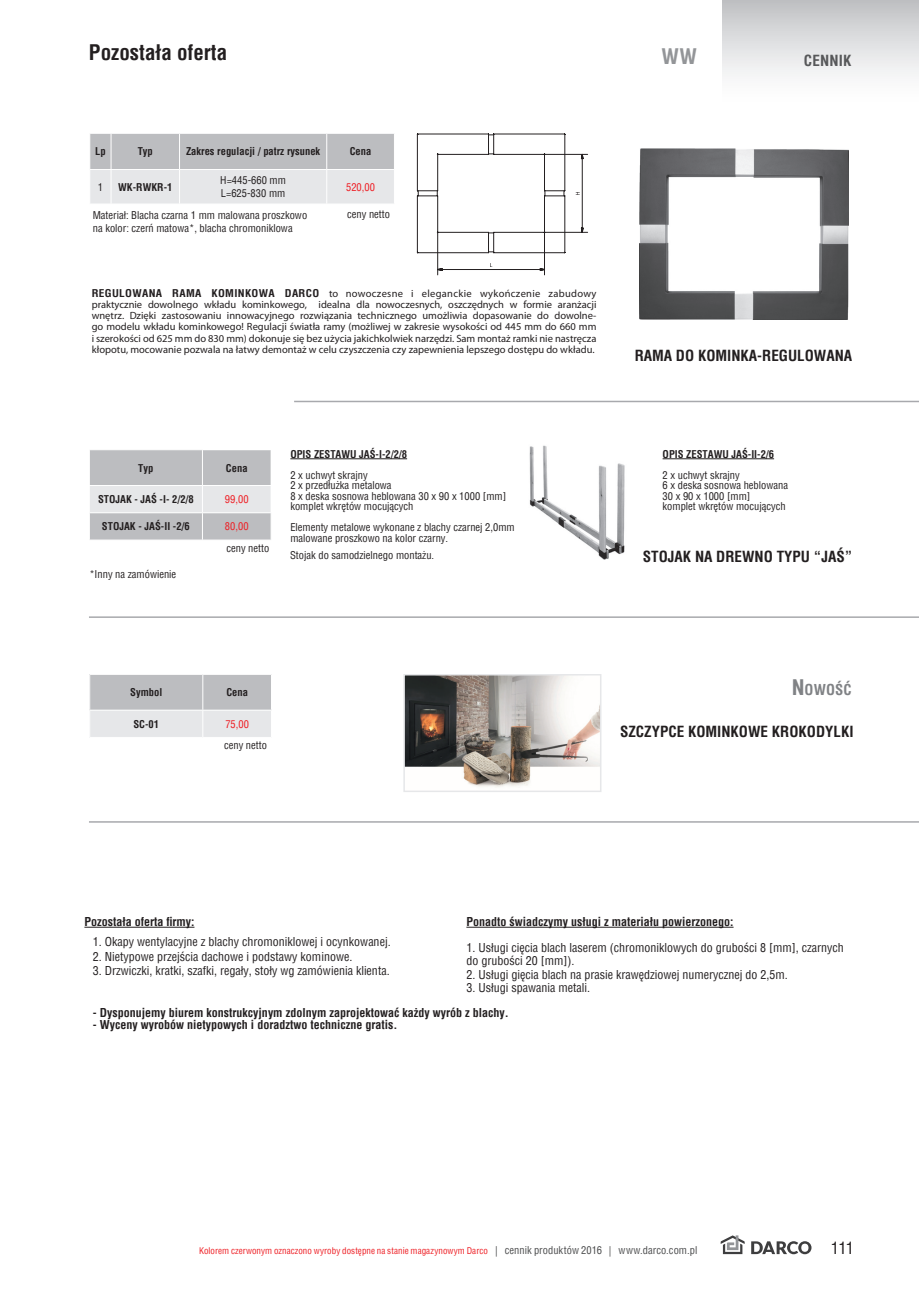
<style>
.page{position:relative;width:919px;height:1289px;background:#fff}
.page>*{position:absolute;margin:0;border:0;box-sizing:border-box;transform-origin:0 0}
.t1{font:700 condensed 21px "Helvetica";color:#231f20}
.t2{font:700 condensed 21px "Helvetica";color:#939598}
.t3{font:condensed 16.5px "Helvetica";color:#231f20}
.t4{font:700 condensed 15px "Helvetica";color:#231f20}
.t5{font:700 condensed 15px "Helvetica";letter-spacing:.01em;color:#57585a}
.t6{font:700 condensed 14.7px "Helvetica";letter-spacing:.005em;color:#808285}
.t7{font:condensed 12px/13.5px "Helvetica";color:#231f20}
.t8{font:700 condensed 12px "Helvetica";color:#231f20}
.t9{font:10.5px/11.2px "Myriad Pro";color:#231f20;text-align:justify}
.t10{font:condensed 10.5px/10.5px "Helvetica";color:#231f20}
.t11{font:700 condensed 10.5px "Helvetica";color:#231f20}
.t12{font:condensed 10.5px "Helvetica";color:#ee1d23}
.t13{font:condensed 9px "Helvetica";letter-spacing:.005em;color:#ee1d23}
.s1{font-family:"Helvetica";font-weight:700;font-stretch:condensed}
.s2{font-size:21px}
.s3{font-size:10.5px;color:#4b4c4d}
</style>
<div class="page">
<svg style="left:720px;top:1235px;width:24px;height:18px"></svg>
<svg style="left:751px;top:1241px;width:60px;height:13px"></svg>
<div style="left:722px;top:0;width:196px;height:106px;background:linear-gradient(to bottom,#c2c3c6,#fff)"></div>
<img style="left:529px;top:445px;width:96px;height:114px">
<img style="left:639px;top:148px;width:209px;height:171px">
<hr style="left:294px;top:401px;width:624px;height:1px;background:#a8a9ad">
<svg style="left:89px;top:450px;width:182px;height:90px;background:#cacbce"></svg>
<hr style="left:202px;top:539px;width:69px;height:1px;background:#fff">
<hr style="left:290px;top:458px;width:117px;height:1px;background:#231f20">
<hr style="left:662px;top:458px;width:112px;height:1px;background:#231f20">
<hr style="left:89px;top:616px;width:829px;height:2px;background:#a8a9ad">
<hr style="left:84px;top:926px;width:110px;height:1px;background:#231f20">
<hr style="left:466px;top:926px;width:267px;height:1px;background:#231f20">
<svg style="left:90px;top:133px;width:304px;height:71px;background:#d2d3d5"></svg>
<svg style="left:417px;top:134px;width:171px;height:141px"></svg>
<div style="left:90px;top:674px;width:113px;height:36px;background:#bcbdc0"></div>
<div style="left:203px;top:674px;width:68px;height:36px;background:#bcbdc0"></div>
<div style="left:90px;top:710px;width:113px;height:27px;background:#e6e7e9"></div>
<div style="left:203px;top:710px;width:68px;height:27px;background:#e6e7e9"></div>
<hr style="left:89px;top:674px;width:114px;height:1px;background:#fff">
<hr style="left:203px;top:674px;width:69px;height:1px;background:#fff">
<hr style="left:202px;top:674px;width:1px;height:35px;background:#fff">
<hr style="left:89px;top:709px;width:114px;height:1px;background:#fff">
<hr style="left:203px;top:709px;width:69px;height:1px;background:#fff">
<svg style="left:202px;top:710px;width:1px;height:27px"></svg>
<hr style="left:89px;top:821px;width:829px;height:1px;background:#a8a9ad">
<img style="left:406px;top:677px;width:192px;height:111px">
<div style="left:403px;top:674px;width:198px;height:118px;border:2px solid #e6e7e9"></div>
<h1 class="t1" style="left:89px;top:39px;width:140px">Pozostała oferta</h1>
<h1 class="t2" style="left:661px;top:42px;width:37px">WW</h1>
<h3 class="t5" style="left:803px;top:51px;width:49px">CENNIK</h3>
<p class="t11" style="left:95px;top:144px;width:12px">Lp</p>
<p class="t11" style="left:138px;top:144px;width:17px">Typ</p>
<p class="t11" style="left:186px;top:144px;width:136px">Zakres regulacji / patrz rysunek</p>
<p class="t11" style="left:350px;top:144px;width:23px">Cena</p>
<p class="t10" style="left:98px;top:181px;width:7px">1</p>
<p class="t11" style="left:118px;top:180px;width:56px">WK-RWKR-1</p>
<p class="t10" style="left:220px;top:174px;width:67px;line-height:12.6px">H=445-660 mm<br>L=625-830 mm</p>
<p class="t12" style="left:346px;top:180px;width:30px">520,00</p>
<p class="t10" style="left:347px;top:208px;width:44px">ceny netto</p>
<p class="t10" style="left:93px;top:209px;width:216px;line-height:12.6px">Materiał: Blacha czarna 1 mm malowana proszkowo na kolor: czerń matowa*, blacha chromoniklowa</p>
<p class="t9" style="left:92px;top:287px;width:506px"><span class="s1">REGULOWANA RAMA KOMINKOWA DARCO</span> to nowoczesne i eleganckie wykończenie zabudowy praktycznie dowolnego wkładu kominkowego, idealna dla nowoczesnych, oszczędnych w formie aranżacji wnętrz. Dzięki zastosowaniu innowacyjnego rozwiązania technicznego umożliwia dopasowanie do dowolne&shy;go modelu wkładu kominkowego! Regulacji światła ramy (możliwej w zakresie wysokości od 445 mm do 660 mm i szerokości od 625 mm do 830 mm) dokonuje się bez użycia jakichkolwiek narzędzi. Sam montaż ramki nie nastręcza kłopotu, mocowanie pozwala na łatwy demontaż w celu czyszczenia czy zapewnienia lepszego dostępu do wkładu.</p>
<p class="t11" style="left:138px;top:461px;width:17px">Typ</p>
<p class="t11" style="left:226px;top:461px;width:23px">Cena</p>
<p class="t11" style="left:98px;top:492px;width:97px">STOJAK - JAŚ -I- 2/2/8</p>
<p class="t12" style="left:225px;top:492px;width:25px">99,00</p>
<p class="t11" style="left:102px;top:519px;width:89px">STOJAK - JAŚ-II -2/6</p>
<p class="t12" style="left:225px;top:519px;width:25px">80,00</p>
<p class="t10" style="left:226px;top:542px;width:44px">ceny netto</p>
<p class="t10" style="left:89px;top:568px;width:88px">*Inny na zamówienie</p>
<p class="t11" style="left:290px;top:447px;width:118px">OPIS ZESTAWU JAŚ-I-2/2/8</p>
<p class="t10" style="left:290px;top:469px;width:217px">2 x uchwyt skrajny<br>2 x przedłużka metalowa<br>8 x deska sosnowa heblowana 30 x 90 x 1000 [mm] komplet wkrętów mocujących</p>
<p class="t10" style="left:290px;top:522px;width:226px">Elementy metalowe wykonane z blachy czarnej 2,0mm malowane proszkowo na kolor czarny.</p>
<p class="t10" style="left:290px;top:550px;width:146px">Stojak do samodzielnego montażu.</p>
<h3 class="t4" style="left:634px;top:345px;width:11px">Rama</h3>
<h3 class="t4" style="left:676px;top:345px;width:32px">do kominka</h3>
<h3 class="t4" style="left:757px;top:345px;width:96px">-REGULOWANA</h3>
<p class="t11" style="left:662px;top:447px;width:113px">OPIS ZESTAWU JAŚ-II-2/6</p>
<p class="t10" style="left:662px;top:469px;width:127px">2 x uchwyt skrajny<br>6 x deska sosnowa heblowana<br>30 x 90 x 1000 [mm]<br>komplet wkrętów mocujących</p>
<h3 class="t4" style="left:642px;top:547px;width:18px">Stoja</h3>
<h3 class="t4" style="left:682px;top:547px;width:44px">k na drew</h3>
<h3 class="t4" style="left:754px;top:547px;width:32px">no typu</h3>
<h3 class="t4" style="left:813px;top:547px;width:40px">“Jaś ”</h3>
<p class="t11" style="left:130px;top:685px;width:34px">Symbol</p>
<p class="t11" style="left:226px;top:685px;width:23px">Cena</p>
<p class="t11" style="left:133px;top:717px;width:27px">SC-01</p>
<p class="t12" style="left:225px;top:717px;width:25px">75,00</p>
<p class="t10" style="left:224px;top:740px;width:44px">ceny netto</p>
<h3 class="t6" style="left:791px;top:679px;width:61px"><span class="s2">N</span>OWOŚĆ</h3>
<h3 class="t4" style="left:620px;top:721px;width:235px">SZCZYPCE KOMINKOWE KROKODYLKI</h3>
<p class="t8" style="left:466px;top:913px;width:269px">Ponadto świadczymy usługi z materiału powierzonego:</p>
<p class="t7" style="left:466px;top:940px;width:379px">1. Usługi cięcia blach laserem (chromoniklowych do grubości 8 [mm], czarnych do grubości 20 [mm]).</p>
<p class="t7" style="left:466px;top:967px;width:323px">2. Usługi gięcia blach na prasie krawędziowej numerycznej do 2,5m.</p>
<p class="t7" style="left:466px;top:980px;width:125px">3. Usługi spawania metali.</p>
<p class="t8" style="left:93px;top:1004px;width:417px">- Dysponujemy biurem konstrukcyjnym zdolnym zaprojektować każdy wyrób z blachy.</p>
<p class="t8" style="left:93px;top:1016px;width:306px">- Wyceny wyrobów nietypowych i doradztwo techniczne gratis.</p>
<p class="t8" style="left:84px;top:913px;width:112px">Pozostała oferta firmy:</p>
<p class="t7" style="left:93px;top:935px;width:299px">1. Okapy wentylacyjne z blachy chromoniklowej i ocynkowanej.</p>
<p class="t7" style="left:93px;top:949px;width:261px">2. Nietypowe przejścia dachowe i podstawy kominowe.</p>
<p class="t7" style="left:93px;top:963px;width:298px">3. Drzwiczki, kratki, szafki, regały, stoły wg zamówienia klienta.</p>
<p class="t13" style="left:199px;top:1245px;width:499px">Kolorem czerwonym oznaczono wyroby dostępne na stanie magazynowym Darco <span class="s3">| cennik produktów 2016 | www.darco.com.pl</span></p>
<h2 class="t3" style="left:830px;top:1237px;width:24px">111</h2>
</div>
